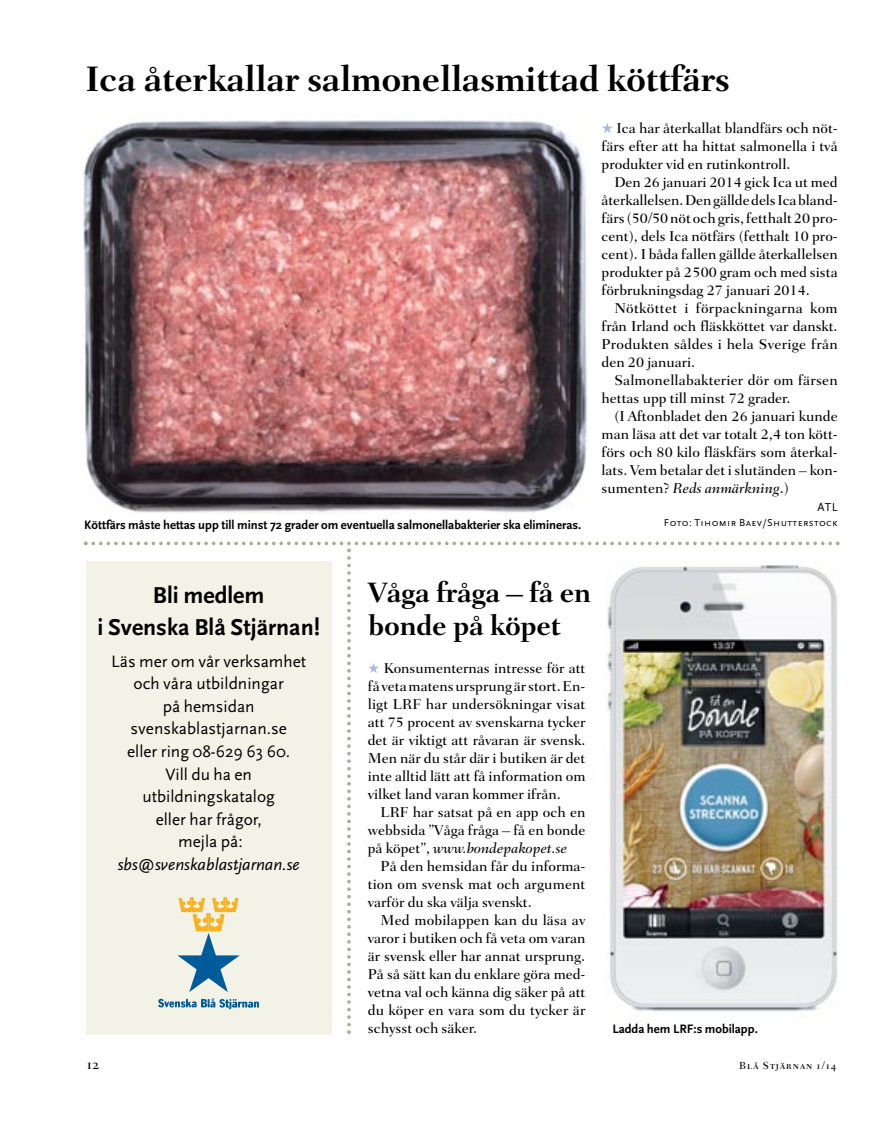
<style>
.page{position:relative;width:893px;height:1136px;background:#fff}
.page>*{position:absolute;margin:0;border:0;box-sizing:border-box;transform-origin:0 0}
.t1{font:700 36px "Fairfield LH";letter-spacing:-.01em;color:#000}
.t2{font:700 28.5px/33px "Fairfield LH";letter-spacing:-.01em;color:#000}
.t3{font:700 24px/31.5px "Scala Sans";color:#000;text-align:center}
.t4{font:17.25px/22.5px "Scala Sans";color:#000;text-align:center}
.t5{font:italic 17.25px "Scala Sans";color:#000}
.t6{font:15px "Fairfield LH Medium SC";color:#000}
.t7{font:500 14.55px/18px "Fairfield LH";color:#000;text-align:justify}
.t8{font:700 12.75px "Scala Sans";color:#000}
.t9{font:12px "Scala Sans Caps";color:#000}
.t10{font:10.5px "Scala Sans Caps";letter-spacing:.035em;color:#000}
.t11{font:10.5px "Fairfield LH Medium SC";letter-spacing:.095em;color:#000}
.s1{color:#abbcda}
.s2{font-style:italic}
</style>
<div class="page">
<img style="left:83px;top:120px;width:505px;height:393px">
<svg style="left:84px;top:541px;width:756px;height:492px"></svg>
<h1 class="t1" style="left:85px;top:64px;width:647px">Ica återkallar salmonellasmittad köttfärs</h1>
<p class="t8" style="left:84px;top:519px;width:499px">Köttfärs måste hettas upp till minst 72 grader om eventuella salmonellabakterier ska elimineras.</p>
<p class="t7" style="left:602px;top:120px;width:238px"><span class="s1">★</span> Ica har återkallat blandfärs och nöt&shy;färs efter att ha hittat salmonella i två produkter vid en rutinkontroll.</p>
<p class="t7" style="left:602px;top:174px;width:238px;text-indent:13px">Den 26 januari 2014 gick Ica ut med återkallelsen. Den gällde dels Ica bland&shy;färs (50/50 nöt och gris, fetthalt 20 pro&shy;cent), dels Ica nötfärs (fetthalt 10 pro&shy;cent). I båda fallen gällde återkallelsen produkter på 2500 gram och med sista förbrukningsdag 27 januari 2014.</p>
<p class="t7" style="left:602px;top:300px;width:238px;text-indent:13px">Nötköttet i förpackningarna kom från Irland och fläskköttet var danskt.<br>Produkten såldes i hela Sverige från den 20 januari.</p>
<p class="t7" style="left:602px;top:372px;width:238px;text-indent:13px">Salmonellabakterier dör om färsen hettas upp till minst 72 grader.</p>
<p class="t7" style="left:602px;top:408px;width:238px;text-indent:13px">(I Aftonbladet den 26 januari kunde man läsa att det var totalt 2,4 ton kött&shy;förs och 80 kilo fläskfärs som återkal&shy;lats. Vem betalar det i slutänden – kon&shy;sumenten? <span class="s2">Reds anmärkning</span>.)</p>
<p class="t9" style="left:817px;top:500px;width:22px">ATL</p>
<p class="t10" style="left:664px;top:516px;width:175px">Foto: Tihomir Baev/Shutterstock</p>
<h3 class="t3" style="left:97px;top:581px;width:224px">Bli medlem<br>i Svenska Blå Stjärnan!</h3>
<p class="t4" style="left:111px;top:651px;width:196px">Läs mer om vår verksamhet och våra utbildningar<br>på hemsidan svenskablastjarnan.se<br>eller ring 08-629 63 60.<br>Vill du ha en utbildningskatalog<br>eller har frågor,<br>mejla på:</p>
<p class="t5" style="left:118px;top:856px;width:184px">sbs@svenskablastjarnan.se</p>
<h2 class="t2" style="left:368px;top:578px;width:224px">Våga fråga – få en bonde på köpet</h2>
<p class="t7" style="left:368px;top:660px;width:219px"><span class="s1">★</span> Konsumenternas intresse för att få veta matens ursprung är stort. En&shy;ligt LRF har undersökningar visat att 75 procent av svenskarna tycker det är viktigt att råvaran är svensk.<br>Men när du står där i butiken är det inte alltid lätt att få information om vilket land varan kommer ifrån.</p>
<p class="t7" style="left:368px;top:804px;width:219px;text-indent:13px">LRF har satsat på en app och en webbsida ”Våga fråga – få en bonde på köpet”, <span class="s2">www.bondepakopet.se</span></p>
<p class="t7" style="left:368px;top:858px;width:219px;text-indent:13px">På den hemsidan får du informa&shy;tion om svensk mat och argument varför du ska välja svenskt.</p>
<p class="t7" style="left:368px;top:912px;width:219px;text-indent:13px">Med mobilappen kan du läsa av varor i butiken och få veta om varan är svensk eller har annat ursprung.<br>På så sätt kan du enklare göra med&shy;vetna val och känna dig säker på att du köper en vara som du tycker är schysst och säker.</p>
<p class="t8" style="left:612px;top:1024px;width:147px">Ladda hem LRF:s mobilapp.</p>
<p class="t6" style="left:87px;top:1055px;width:14px">12</p>
<p class="t11" style="left:739px;top:1059px;width:99px">Blå Stjärnan 1/14</p>
</div>
